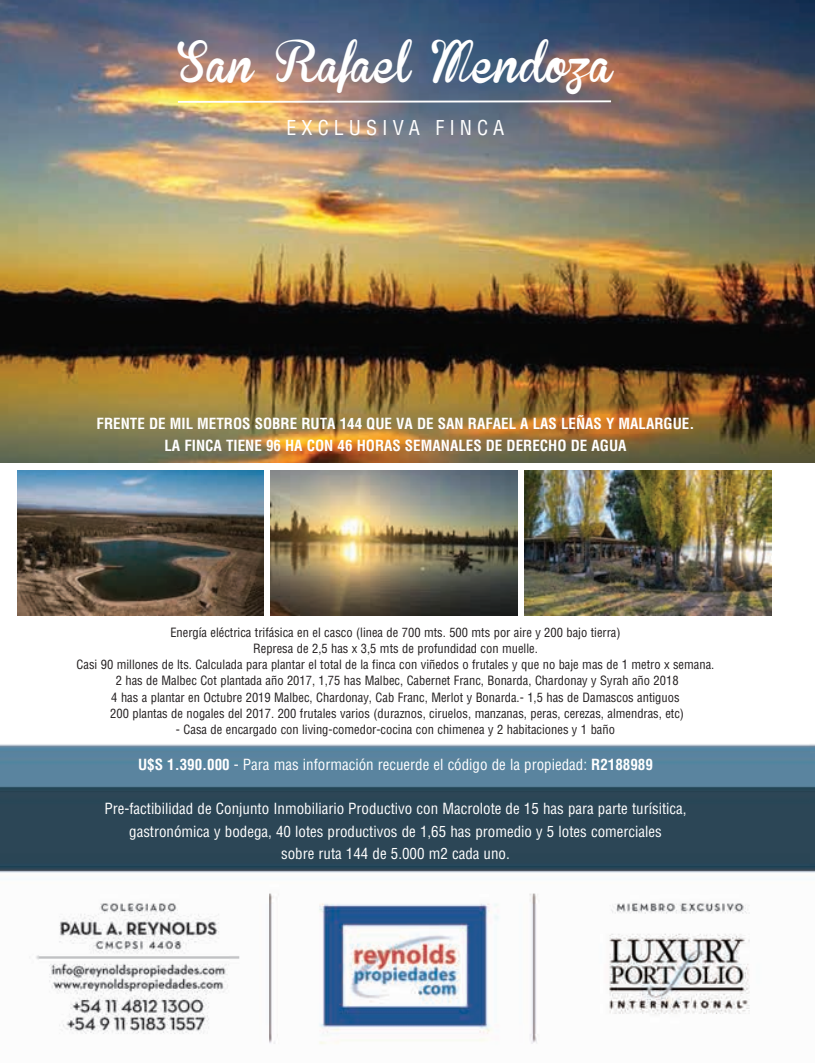
<style>
.page{position:relative;width:815px;height:1063px;background:#fff}
.page>*{position:absolute;margin:0;border:0;box-sizing:border-box;transform-origin:0 0}
.t1{font:40px "Brannboll Fet";color:#fff}
.t2{font:condensed 20px "Helvetica";letter-spacing:.25em;color:#fff}
.t3{font:condensed 15px/22.5px "Helvetica";color:#fff;text-align:center}
.t4{font:700 condensed 15px/22.5px "Helvetica";color:#fff;text-align:center}
.t5{font:condensed 12.5px/16.2px "Helvetica";color:#231f20;text-align:center}
.s1{font-weight:700}
</style>
<div class="page">
<img style="left:0;top:744px;width:815px;height:300px">
<img style="left:0;top:0;width:815px;height:463px">
<img style="left:17px;top:470px;width:247px;height:145px">
<img style="left:271px;top:470px;width:246px;height:145px">
<img style="left:525px;top:470px;width:246px;height:145px">
<svg style="left:176px;top:99px;width:437px;height:5px"></svg>
<h1 class="t1" style="left:178px;top:43px;width:437px">San Rafael Mendoza</h1>
<h2 class="t2" style="left:287px;top:115px;width:219px">EXCLUSIVA FINCA</h2>
<p class="t4" style="left:97px;top:412px;width:599px">FRENTE DE MIL METROS SOBRE RUTA 144 QUE VA DE SAN RAFAEL A LAS LEÑAS Y MALARGUE.<br>LA FINCA TIENE 96 HA CON 46 HORAS SEMANALES DE DERECHO DE AGUA</p>
<p class="t5" style="left:77px;top:624px;width:639px">Energía eléctrica trifásica en el casco (linea de 700 mts. 500 mts por aire y 200 bajo tierra)<br>Represa de 2,5 has x 3,5 mts de profundidad con muelle.<br>Casi 90 millones de lts. Calculada para plantar el total de la finca con viñedos o frutales y que no baje mas de 1 metro x semana.<br>2 has de Malbec Cot plantada año 2017, 1,75 has Malbec, Cabernet Franc, Bonarda, Chardonay y Syrah año 2018<br>4 has a plantar en Octubre 2019 Malbec, Chardonay, Cab Franc, Merlot y Bonarda.- 1,5 has de Damascos antiguos<br>200 plantas de nogales del 2017. 200 frutales varios (duraznos, ciruelos, manzanas, peras, cerezas, almendras, etc)</p>
<p class="t5" style="left:176px;top:721px;width:440px">- Casa de encargado con living-comedor-cocina con chimenea y 2 habitaciones y 1 baño</p>
<p class="t3" style="left:138px;top:754px;width:516px"><span class="s1">U$S 1.390.000</span> - Para mas información recuerde el código de la propiedad: <span class="s1">R2188989</span></p>
<p class="t3" style="left:104px;top:797px;width:584px">Pre-factibilidad de Conjunto Inmobiliario Productivo con Macrolote de 15 has para parte turísitica, gastronómica y bodega, 40 lotes productivos de 1,65 has promedio y 5 lotes comerciales<br>sobre ruta 144 de 5.000 m2 cada uno.</p>
</div>
